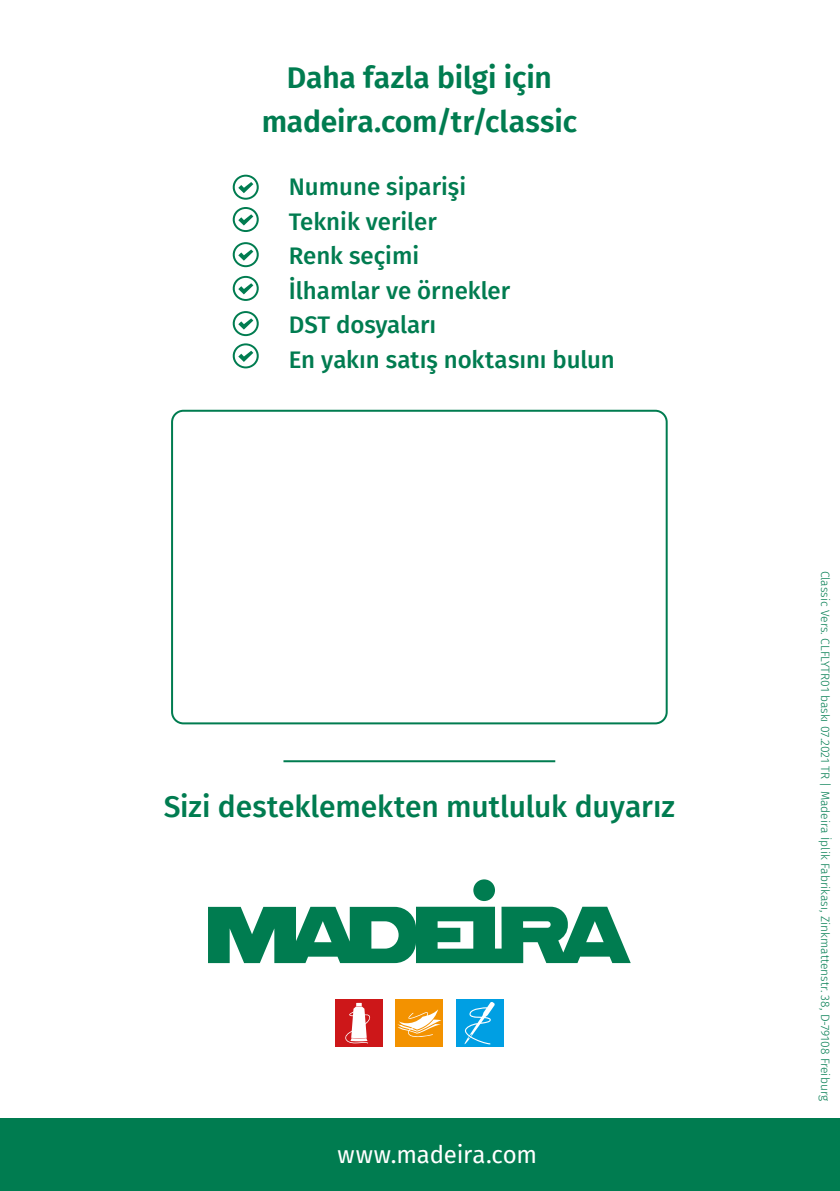
<style>
.page{position:relative;width:840px;height:1191px;background:#fff}
.page>*{position:absolute;margin:0;border:0;box-sizing:border-box;transform-origin:0 0}
.t1{font:600 30px/44px "Fira Sans";letter-spacing:-.005em;color:#007c50;text-align:center}
.t2{font:500 30px "Fira Sans";letter-spacing:-.005em;color:#007c50}
.t3{font:500 24px/34.4px "Fira Sans";color:#007c50}
.t4{font:24px "Fira Sans";letter-spacing:-.01em;color:#fff}
.t5{font:300 12px "Fira Sans";color:#007c50}
</style>
<div class="page">
<svg style="left:232px;top:175px;width:27px;height:25px"></svg>
<svg style="left:232px;top:207px;width:27px;height:25px"></svg>
<svg style="left:232px;top:242px;width:27px;height:25px"></svg>
<svg style="left:232px;top:276px;width:27px;height:25px"></svg>
<svg style="left:232px;top:311px;width:27px;height:25px"></svg>
<svg style="left:232px;top:343px;width:27px;height:25px"></svg>
<div style="left:171px;top:410px;width:496px;height:314px;border:2px solid #007c50;border-radius:11px"></div>
<hr style="left:283px;top:760px;width:272px;height:2px;background:#007c50">
<div style="left:0;top:1119px;width:839px;height:72px;background:#007c50"></div>
<svg style="left:208px;top:906px;width:422px;height:57px"></svg>
<div style="left:473px;top:879px;width:21px;height:22px;background:#007c50;border-radius:50%"></div>
<div style="left:395px;top:999px;width:48px;height:48px;background:#f39200"></div>
<svg style="left:397px;top:1009px;width:44px;height:29px"></svg>
<div style="left:335px;top:999px;width:48px;height:48px;background:#cd1719"></div>
<div style="left:455px;top:999px;width:48px;height:48px;background:#009fe3"></div>
<svg style="left:464px;top:1002px;width:30px;height:42px"></svg>
<svg style="left:345px;top:1003px;width:25px;height:40px"></svg>
<p class="t1" style="left:261px;top:53px;width:316px">Daha fazla bilgi için madeira.com/tr/classic</p>
<p class="t3" style="left:289px;top:169px;width:327px">Numune siparişi<br>Teknik veriler<br>Renk seçimi<br>İlhamlar ve örnekler<br>DST dosyaları<br>En yakın satış noktasını bulun</p>
<p class="t2" style="left:164px;top:783px;width:512px">Sizi desteklemekten mutluluk duyarız</p>
<p class="t4" style="left:337px;top:1136px;width:201px">www.madeira.com</p>
<p class="t5" style="left:833px;top:570px;width:532px;rotate:90deg">Classic Vers. CLFLYTR01 baskı 07.2021 TR | Madeira İplik Fabrikası, Zinkmattenstr. 38, D-79108 Freiburg</p>
</div>
